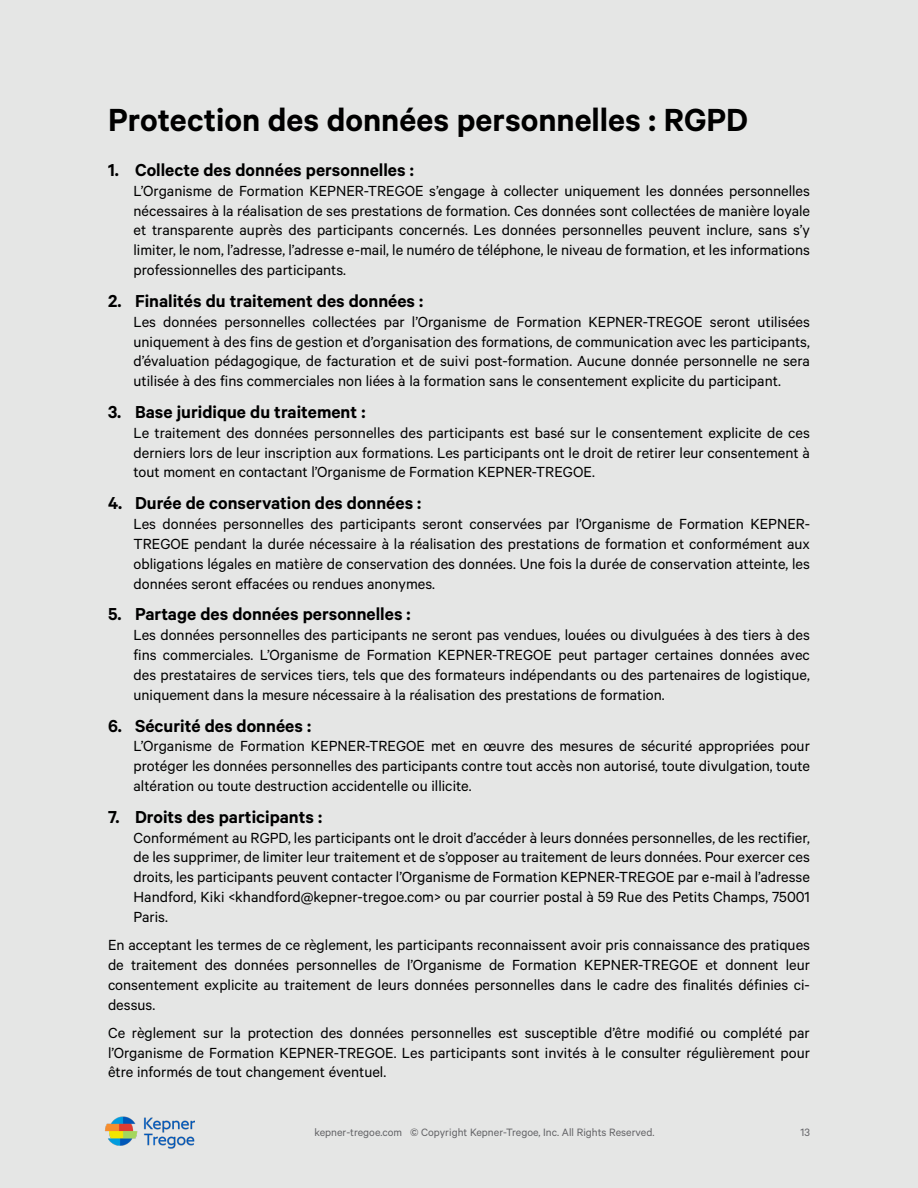
<style>
.page{position:relative;width:918px;height:1188px;background:#e5e6e5}
.page>*{position:absolute;margin:0;border:0;box-sizing:border-box;transform-origin:0 0}
.t1{font:600 36px "Calibre";color:#000}
.t2{font:600 19.5px "Calibre";color:#000}
.t3{font:16.5px/19.8px "Calibre";color:#000;text-align:justify}
.t4{font:12px "Calibre";color:#636366}
.t5{font:12px "Calibre";color:#636367}
</style>
<div class="page">
<img style="left:105px;top:1117px;width:89px;height:31px">
<h1 class="t1" style="left:108px;top:99px;width:642px">Protection des données personnelles : RGPD</h1>
<p class="t2" style="left:108px;top:158px;width:307px">1. Collecte des données personnelles :</p>
<p class="t3" style="left:134px;top:180px;width:678px">L’Organisme de Formation KEPNER-TREGOE s’engage à collecter uniquement les données personnelles nécessaires à la réalisation de ses prestations de formation. Ces données sont collectées de manière loyale et transparente auprès des participants concernés. Les données personnelles peuvent inclure, sans s’y limiter, le nom, l’adresse, l’adresse e-mail, le numéro de téléphone, le niveau de formation, et les informations professionnelles des participants.</p>
<p class="t2" style="left:108px;top:289px;width:317px">2. Finalités du traitement des données :</p>
<p class="t3" style="left:134px;top:311px;width:678px">Les données personnelles collectées par l’Organisme de Formation KEPNER-TREGOE seront utilisées uniquement à des fins de gestion et d’organisation des formations, de communication avec les participants, d’évaluation pédagogique, de facturation et de suivi post-formation. Aucune donnée personnelle ne sera utilisée à des fins commerciales non liées à la formation sans le consentement explicite du participant.</p>
<p class="t2" style="left:108px;top:400px;width:259px">3. Base juridique du traitement :</p>
<p class="t3" style="left:134px;top:422px;width:678px">Le traitement des données personnelles des participants est basé sur le consentement explicite de ces derniers lors de leur inscription aux formations. Les participants ont le droit de retirer leur consentement à tout moment en contactant l’Organisme de Formation KEPNER-TREGOE.</p>
<p class="t2" style="left:108px;top:492px;width:315px">4. Durée de conservation des données :</p>
<p class="t3" style="left:134px;top:514px;width:678px">Les données personnelles des participants seront conservées par l’Organisme de Formation KEPNER-TREGOE pendant la durée nécessaire à la réalisation des prestations de formation et conformément aux obligations légales en matière de conservation des données. Une fois la durée de conservation atteinte, les données seront effacées ou rendues anonymes.</p>
<p class="t2" style="left:108px;top:603px;width:304px">5. Partage des données personnelles :</p>
<p class="t3" style="left:134px;top:625px;width:678px">Les données personnelles des participants ne seront pas vendues, louées ou divulguées à des tiers à des fins commerciales. L’Organisme de Formation KEPNER-TREGOE peut partager certaines données avec des prestataires de services tiers, tels que des formateurs indépendants ou des partenaires de logistique, uniquement dans la mesure nécessaire à la réalisation des prestations de formation.</p>
<p class="t2" style="left:108px;top:714px;width:205px">6. Sécurité des données :</p>
<p class="t3" style="left:134px;top:736px;width:678px">L’Organisme de Formation KEPNER-TREGOE met en œuvre des mesures de sécurité appropriées pour protéger les données personnelles des participants contre tout accès non autorisé, toute divulgation, toute altération ou toute destruction accidentelle ou illicite.</p>
<p class="t2" style="left:108px;top:805px;width:216px">7. Droits des participants :</p>
<p class="t3" style="left:134px;top:827px;width:678px">Conformément au RGPD, les participants ont le droit d’accéder à leurs données personnelles, de les rectifier, de les supprimer, de limiter leur traitement et de s’opposer au traitement de leurs données. Pour exercer ces droits, les participants peuvent contacter l’Organisme de Formation KEPNER-TREGOE par e-mail à l’adresse Handford, Kiki &lt;khandford@kepner-tregoe.com&gt; ou par courrier postal à 59 Rue des Petits Champs, 75001<br>Paris.</p>
<p class="t3" style="left:108px;top:935px;width:704px">En acceptant les termes de ce règlement, les participants reconnaissent avoir pris connaissance des pratiques de traitement des données personnelles de l’Organisme de Formation KEPNER-TREGOE et donnent leur consentement explicite au traitement de leurs données personnelles dans le cadre des finalités définies ci&shy;dessus.</p>
<p class="t3" style="left:108px;top:1022px;width:704px">Ce règlement sur la protection des données personnelles est susceptible d’être modifié ou complété par l’Organisme de Formation KEPNER-TREGOE. Les participants sont invités à le consulter régulièrement pour être informés de tout changement éventuel.</p>
<p class="t4" style="left:314px;top:1125px;width:342px">kepner-tregoe.com © Copyright Kepner-Tregoe, Inc. All Rights Reserved.</p>
<p class="t5" style="left:800px;top:1125px;width:11px">13</p>
</div>
